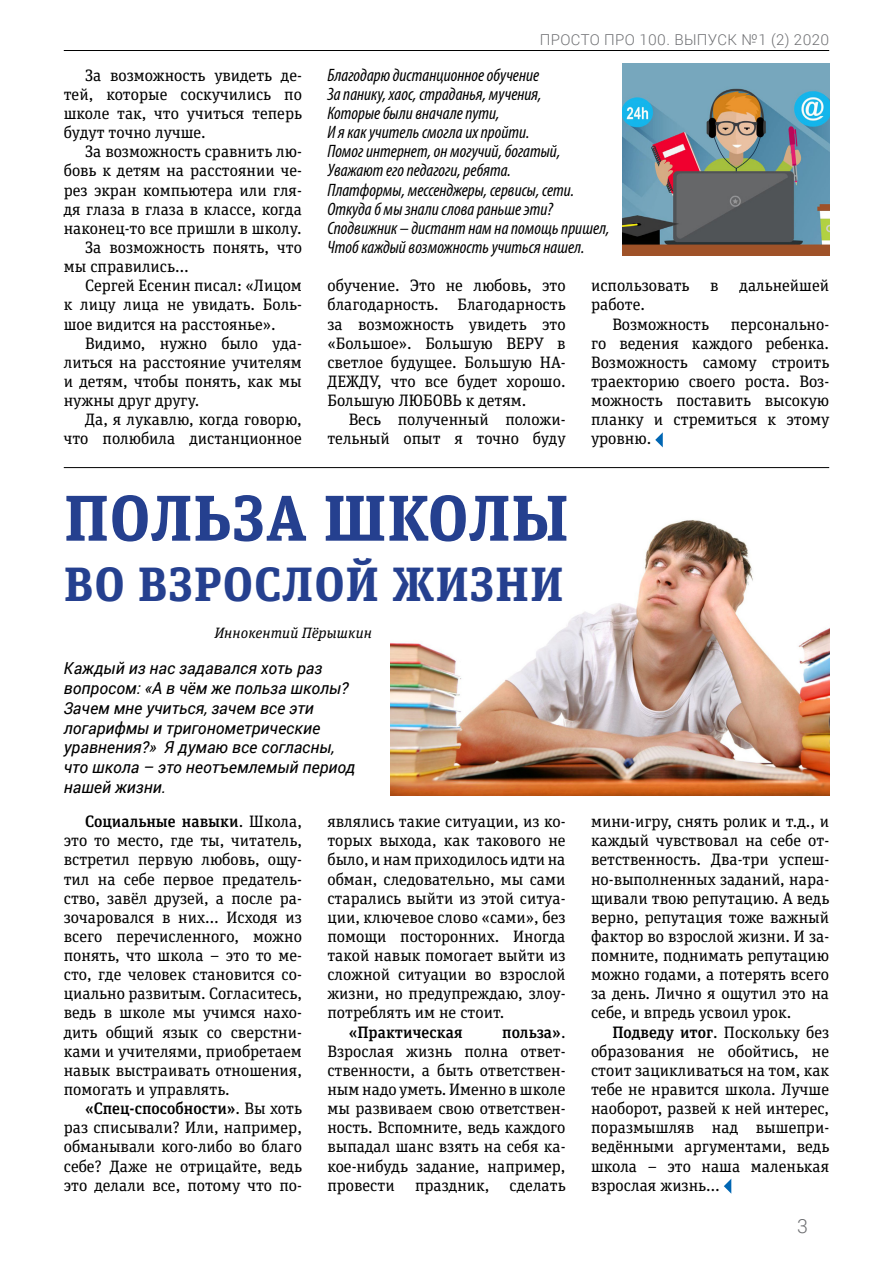
<style>
.page{position:relative;width:893px;height:1263px;background:#fff}
.page>*{position:absolute;margin:0;border:0;box-sizing:border-box;transform-origin:0 0}
.Статья{font:700 64.5px "Unit Slab Pro";letter-spacing:.02em;color:#25408f}
.Статья-2{font:700 48px "Unit Slab Pro";letter-spacing:.03em;color:#25408f}
.t1{font:300 19.5px "Roboto";color:#6d6e71}
.Текст_статьи{font:italic condensed 18px "Myriad Pro";color:#000}
.Текст_статьи-2{font:16.5px/19.2px "Unit Slab Pro";color:#000;text-align:justify}
.Вводка{font:italic 16.5px/19.8px "Roboto";color:#000}
.Текст_статьи-3{font:500 16.5px "Unit Slab Pro";color:#000}
.t2{font:300 15px "Roboto";letter-spacing:.025em;color:#6d6e71}
.Автор{font:italic 15px "Unit Slab Pro";color:#000}
.s1{font-weight:500}
</style>
<div class="page">
<hr style="left:64px;top:50px;width:765px;height:1px;background:#000">
<img style="left:390px;top:520px;width:439px;height:275px">
<svg style="left:724px;top:1179px;width:7px;height:15px"></svg>
<hr style="left:64px;top:467px;width:765px;height:1px;background:#000">
<svg style="left:655px;top:432px;width:8px;height:15px"></svg>
<img style="left:623px;top:64px;width:206px;height:191px">
<p class="Текст_статьи-2" style="left:64px;top:65px;width:240px;text-indent:21px">За возможность увидеть де&shy;тей, которые соскучились по школе так, что учиться теперь будут точно лучше.</p>
<p class="Текст_статьи-2" style="left:64px;top:142px;width:240px;text-indent:21px">За возможность сравнить лю&shy;бовь к детям на расстоянии че&shy;рез экран компьютера или гля&shy;дя глаза в глаза в классе, когда наконец-то все пришли в школу.</p>
<p class="Текст_статьи-2" style="left:64px;top:237px;width:240px;text-indent:21px">За возможность понять, что мы справились…</p>
<p class="Текст_статьи-2" style="left:64px;top:275px;width:240px;text-indent:21px">Сергей Есенин писал: «Лицом к лицу лица не увидать. Боль&shy;шое видится на расстоянье».</p>
<p class="Текст_статьи-2" style="left:64px;top:333px;width:240px;text-indent:21px">Видимо, нужно было уда&shy;литься на расстояние учителям и детям, чтобы понять, как мы нужны друг другу.</p>
<p class="Текст_статьи-2" style="left:64px;top:409px;width:240px;text-align:right">Да, я лукавлю, когда говорю, что полюбила дистанционное</p>
<p class="t2" style="left:540px;top:29px;width:291px">ПРОСТО ПРО 100. ВЫПУСК №1 (2) 2020</p>
<p class="Текст_статьи" style="left:327px;top:64px;width:213px">Благодарю дистанционное обучение</p>
<p class="Текст_статьи" style="left:327px;top:83px;width:216px">За панику, хаос, страданья, мучения,</p>
<p class="Текст_статьи" style="left:327px;top:102px;width:174px">Которые были вначале пути,</p>
<p class="Текст_статьи" style="left:327px;top:121px;width:204px">И я как учитель смогла их пройти.</p>
<p class="Текст_статьи" style="left:327px;top:141px;width:234px">Помог интернет, он могучий, богатый,</p>
<p class="Текст_статьи" style="left:327px;top:160px;width:185px">Уважают его педагоги, ребята.</p>
<p class="Текст_статьи" style="left:327px;top:179px;width:248px">Платформы, мессенджеры, сервисы, сети.</p>
<p class="Текст_статьи" style="left:327px;top:198px;width:227px">Откуда б мы знали слова раньше эти?</p>
<p class="Текст_статьи" style="left:327px;top:217px;width:284px">Сподвижник – дистант нам на помощь пришел,</p>
<p class="Текст_статьи" style="left:327px;top:236px;width:259px">Чтоб каждый возможность учиться нашел.</p>
<p class="Текст_статьи-2" style="left:327px;top:275px;width:240px">обучение. Это не любовь, это благодарность. Благодарность за возможность увидеть это «Большое». Большую ВЕРУ в светлое будущее. Большую НА-ДЕЖДУ, что все будет хорошо.<br>Большую ЛЮБОВЬ к детям.</p>
<p class="Текст_статьи-2" style="left:327px;top:409px;width:240px;text-align:right">Весь полученный положи&shy;тельный опыт я точно буду</p>
<p class="Текст_статьи-2" style="left:591px;top:275px;width:100px">использовать</p>
<p class="Текст_статьи-2" style="left:710px;top:275px;width:10px">в</p>
<p class="Текст_статьи-2" style="left:740px;top:275px;width:91px">дальнейшей</p>
<p class="Текст_статьи-2" style="left:591px;top:295px;width:55px">работе.</p>
<p class="Текст_статьи-2" style="left:612px;top:314px;width:98px">Возможность</p>
<p class="Текст_статьи-2" style="left:591px;top:314px;width:240px;text-indent:140px">персонально&shy;го ведения каждого ребенка.<br>Возможность самому строить траекторию своего роста. Воз&shy;можность поставить высокую планку и стремиться к этому уровню.</p>
<p class="Статья" style="left:64px;top:471px;width:506px">ПОЛЬЗА ШКОЛЫ</p>
<p class="Статья-2" style="left:64px;top:549px;width:501px">ВО ВЗРОСЛОЙ ЖИЗНИ</p>
<p class="Автор" style="left:214px;top:623px;width:159px">Иннокентий Пёрышкин</p>
<p class="Вводка" style="left:64px;top:658px;width:293px">Каждый из нас задавался хоть раз вопросом: «А в чём же польза школы?<br>Зачем мне учиться, зачем все эти логарифмы и тригонометрические уравнения?» Я думаю все согласны, что школа – это неотъемлемый период нашей жизни.</p>
<p class="Текст_статьи-2" style="left:64px;top:811px;width:240px;text-indent:21px"><span class="s1">Социальные навыки</span>. Школа, это то место, где ты, читатель, встретил первую любовь, ощу&shy;тил на себе первое предатель&shy;ство, завёл друзей, а после ра&shy;зочаровался в них… Исходя из всего перечисленного, можно понять, что школа – это то ме&shy;сто, где человек становится со&shy;циально развитым. Согласитесь, ведь в школе мы учимся нахо&shy;дить общий язык со сверстни&shy;ками и учителями, приобретаем навык выстраивать отношения, помогать и управлять.</p>
<p class="Текст_статьи-2" style="left:64px;top:1098px;width:240px;text-indent:21px"><span class="s1">«Спец-способности»</span>. Вы хоть раз списывали? Или, например, обманывали кого-либо во благо себе? Даже не отрицайте, ведь это делали все, потому что по-</p>
<p class="Текст_статьи-2" style="left:327px;top:811px;width:240px">являлись такие ситуации, из ко&shy;торых выхода, как такового не было, и нам приходилось идти на обман, следовательно, мы сами старались выйти из этой ситуа&shy;ции, ключевое слово «сами», без помощи посторонних. Иногда такой навык помогает выйти из сложной ситуации во взрослой жизни, но предупреждаю, злоу&shy;потреблять им не стоит.</p>
<p class="Текст_статьи-3" style="left:349px;top:1020px;width:115px">«Практическая</p>
<p class="Текст_статьи-2" style="left:327px;top:1022px;width:240px;text-indent:175px"><span class="s1">польза»</span>.<br>Взрослая жизнь полна ответ&shy;ственности, а быть ответствен&shy;ным надо уметь. Именно в школе мы развиваем свою ответствен&shy;ность. Вспомните, ведь каждого выпадал шанс взять на себя ка&shy;кое-нибудь задание, например, провести праздник, сделать</p>
<p class="Текст_статьи-2" style="left:591px;top:811px;width:240px">мини-игру, снять ролик и т.д., и каждый чувствовал на себе от&shy;ветственность. Два-три успеш&shy;но-выполненных заданий, нара&shy;щивали твою репутацию. А ведь верно, репутация тоже важный фактор во взрослой жизни. И за&shy;помните, поднимать репутацию можно годами, а потерять всего за день. Лично я ощутил это на себе, и впредь усвоил урок.</p>
<p class="Текст_статьи-2" style="left:591px;top:1022px;width:240px;text-indent:21px"><span class="s1">Подведу итог</span>. Поскольку без образования не обойтись, не стоит зацикливаться на том, как тебе не нравится школа. Лучше наоборот, развей к ней интерес, поразмышляв над вышепри&shy;ведёнными аргументами, ведь школа – это наша маленькая взрослая жизнь…</p>
<p class="t1" style="left:797px;top:1213px;width:12px">3</p>
</div>
